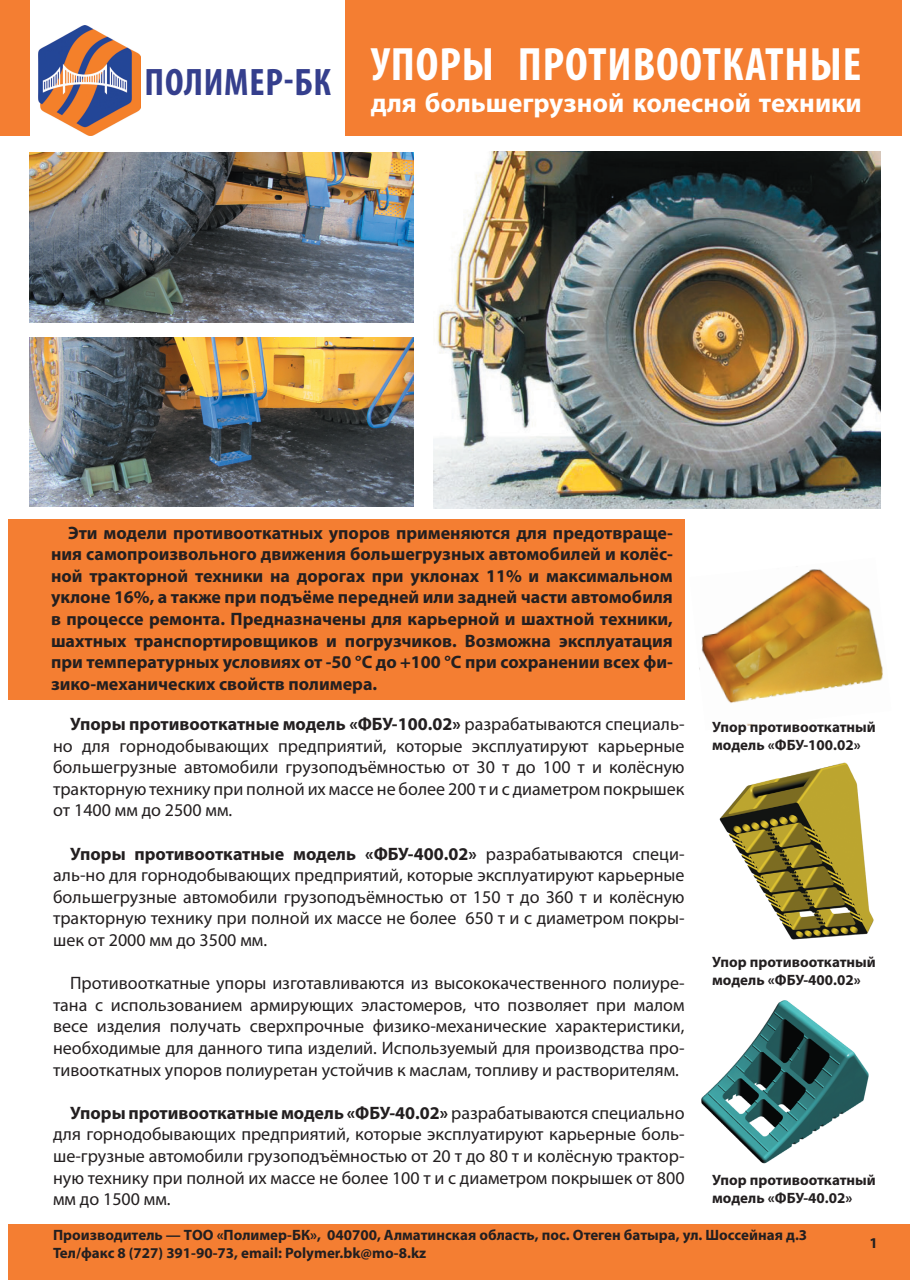
<style>
.page{position:relative;width:910px;height:1280px;background:#fff}
.page>*{position:absolute;margin:0;border:0;box-sizing:border-box;transform-origin:0 0}
.t1{font:700 condensed 47.1px "Myriad Pro";letter-spacing:.02em;color:#fff}
.t2{font:700 condensed 38.4px "Myriad Pro";letter-spacing:.02em;color:#353f8d}
.t3{font:700 27.15px "Myriad Pro";color:#fff}
.t4{font:18px/21.6px "Myriad Pro";color:#231f20;text-align:justify}
.t5{font:700 18px/21.6px "Myriad Pro";color:#231f20;text-align:justify}
.t6{font:700 15px/18px "Myriad Pro";color:#231f20}
.s1{font-weight:700}
</style>
<div class="page">
<div style="left:0;top:0;width:901px;height:136px;background:#f47e32"></div>
<div style="left:30px;top:0;width:314px;height:208px;background:#fff"></div>
<div style="left:9px;top:519px;width:676px;height:180px;background:#f47e32"></div>
<div style="left:9px;top:1225px;width:901px;height:55px;background:#f47e32"></div>
<img style="left:30px;top:153px;width:384px;height:169px">
<img style="left:30px;top:337px;width:384px;height:170px">
<img style="left:434px;top:152px;width:446px;height:356px">
<img style="left:719px;top:762px;width:155px;height:178px">
<img style="left:699px;top:569px;width:184px;height:157px">
<img style="left:701px;top:1000px;width:168px;height:164px">
<img style="left:38px;top:26px;width:103px;height:110px">
<h2 class="t2" style="left:145px;top:58px;width:188px">ПОЛИМЕР-БК</h2>
<h1 class="t1" style="left:371px;top:35px;width:492px">УПОРЫ ПРОТИВООТКАТНЫЕ</h1>
<h3 class="t3" style="left:371px;top:86px;width:493px">для большегрузной колесной техники</h3>
<p class="t5" style="left:51px;top:521px;width:623px;text-indent:17px">Эти модели противооткатных упоров применяются для предотвраще&shy;ния самопроизвольного движения большегрузных автомобилей и колёс&shy;ной тракторной техники на дорогах при уклонах 11% и максимальном уклоне 16%, а также при подъёме передней или задней части автомобиля в процессе ремонта. Предназначены для карьерной и шахтной техники, шахтных транспортировщиков и погрузчиков. Возможна эксплуатация при температурных условиях от -50 °С до +100 °С при сохранении всех фи&shy;зико-механических свойств полимера.</p>
<p class="t4" style="left:53px;top:713px;width:633px;text-indent:17px"><span class="s1">Упоры противооткатные модель «ФБУ-100.02»</span> разрабатываются специаль&shy;но для горнодобывающих предприятий, которые эксплуатируют карьерные большегрузные автомобили грузоподъёмностью от 30 т до 100 т и колёсную тракторную технику при полной их массе не более 200 т и с диаметром покрышек от 1400 мм до 2500 мм.</p>
<p class="t4" style="left:53px;top:842px;width:633px;text-indent:17px"><span class="s1">Упоры противооткатные модель «ФБУ-400.02»</span> разрабатываются специ&shy;аль-но для горнодобывающих предприятий, которые эксплуатируют карьерные большегрузные автомобили грузоподъёмностью от 150 т до 360 т и колёсную тракторную технику при полной их массе не более 650 т и с диаметром покры&shy;шек от 2000 мм до 3500 мм.</p>
<p class="t4" style="left:53px;top:972px;width:633px;text-indent:17px">Противооткатные упоры изготавливаются из высококачественного полиуре&shy;тана с использованием армирующих эластомеров, что позволяет при малом весе изделия получать сверхпрочные физико-механические характеристики, необходимые для данного типа изделий. Используемый для производства про&shy;тивооткатных упоров полиуретан устойчив к маслам, топливу и растворителям.</p>
<p class="t4" style="left:53px;top:1102px;width:633px;text-indent:17px"><span class="s1">Упоры противооткатные модель «ФБУ-40.02»</span> разрабатываются специально для горнодобывающих предприятий, которые эксплуатируют карьерные боль&shy;ше-грузные автомобили грузоподъёмностью от 20 т до 80 т и колёсную трактор&shy;ную технику при полной их массе не более 100 т и с диаметром покрышек от 800 мм до 1500 мм.</p>
<p class="t6" style="left:712px;top:717px;width:165px">Упор противооткатный модель «ФБУ-100.02»</p>
<p class="t6" style="left:712px;top:952px;width:165px">Упор противооткатный модель «ФБУ-400.02»</p>
<p class="t6" style="left:712px;top:1170px;width:165px">Упор противооткатный модель «ФБУ-40.02»</p>
<p class="t6" style="left:53px;top:1226px;width:756px">Производитель — ТOO «Полимер-БК», 040700, Алматинская область, пос. Отеген батыра, ул. Шоссейная д.3<br>Тел/факс 8 (727) 391-90-73, email: Polymer.bk@mo-8.kz</p>
<p class="t6" style="left:870px;top:1233px;width:10px">1</p>
</div>
